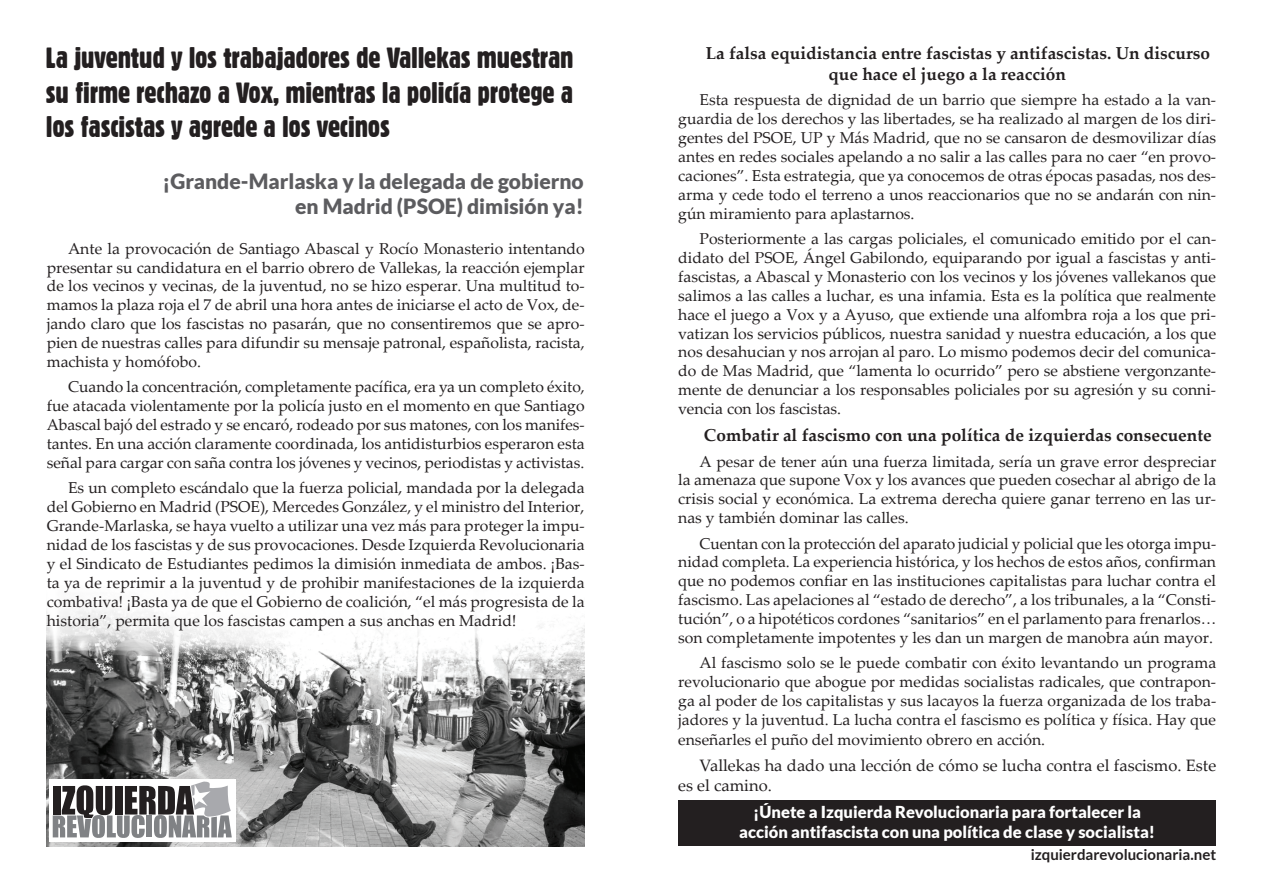
<style>
.page{position:relative;width:1263px;height:893px;background:#fff}
.page>*{position:absolute;margin:0;border:0;box-sizing:border-box;transform-origin:0 0}
.t1{font:28.5px/34.2px "Gothic 821 Condensed BT";letter-spacing:-.01em;color:#231f20;text-align:justify;scale:1.05 1}
.t2{font:900 21px/25.2px "Lato";color:#5c5c5f;text-align:right}
.t3{font:700 17.25px/20.7px "Palatino Linotype";color:#231f20}
.t4{font:900 16.5px/19.8px "Lato";color:#fff;text-align:center}
.t5{font:16.5px/19.8px "Palatino Linotype";color:#231f20}
.t6{font:15.75px/18.9px "Palatino Linotype";color:#231f20;text-align:justify}
.t7{font:700 15px "Lato";color:#231f20}
</style>
<div class="page">
<img style="left:47px;top:608px;width:538px;height:238px">
<div style="left:678px;top:801px;width:538px;height:45px;background:#231f20"></div>
<div style="left:50px;top:779px;width:186px;height:63px;background:#fff"></div>
<svg style="left:53px;top:781px;width:179px;height:57px"></svg>
<h1 class="t1" style="left:46px;top:41px;width:504px">La juventud y los trabajadores de Vallekas muestran su firme rechazo a Vox, mientras la policía protege a los fascistas y agrede a los vecinos</h1>
<h2 class="t2" style="left:162px;top:168px;width:423px">¡Grande-Marlaska y la delegada de gobierno en Madrid (PSOE) dimisión ya!</h2>
<p class="t6" style="left:47px;top:238px;width:540px;text-indent:21px">Ante la provocación de Santiago Abascal y Rocío Monasterio intentando presentar su candidatura en el barrio obrero de Vallekas, la reacción ejemplar de los vecinos y vecinas, de la juventud, no se hizo esperar. Una multitud to&shy;mamos la plaza roja el 7 de abril una hora antes de iniciarse el acto de Vox, de&shy;jando claro que los fascistas no pasarán, que no consentiremos que se apro&shy;pien de nuestras calles para difundir su mensaje patronal, españolista, racista, machista y homófobo.</p>
<p class="t6" style="left:47px;top:377px;width:539px;text-indent:21px">Cuando la concentración, completamente pacífica, era ya un completo éxito, fue atacada violentamente por la policía justo en el momento en que Santiago Abascal bajó del estrado y se encaró, rodeado por sus matones, con los manifes&shy;tantes. En una acción claramente coordinada, los antidisturbios esperaron esta señal para cargar con saña contra los jóvenes y vecinos, periodistas y activistas.</p>
<p class="t6" style="left:47px;top:478px;width:539px;text-indent:21px">Es un completo escándalo que la fuerza policial, mandada por la delegada del Gobierno en Madrid (PSOE), Mercedes González, y el ministro del Interior, Grande-Marlaska, se haya vuelto a utilizar una vez más para proteger la impu&shy;nidad de los fascistas y de sus provocaciones. Desde Izquierda Revolucionaria y el Sindicato de Estudiantes pedimos la dimisión inmediata de ambos. ¡Bas&shy;ta ya de reprimir a la juventud y de prohibir manifestaciones de la izquierda combativa! ¡Basta ya de que el Gobierno de coalición, “el más progresista de la historia”, permita que los fascistas campen a sus anchas en Madrid!</p>
<p class="t3" style="left:828px;top:43px;width:383px;text-indent:-123px">La falsa equidistancia entre fascistas y antifascistas. Un discurso que hace el juego a la reacción</p>
<p class="t6" style="left:678px;top:90px;width:539px;text-indent:21px">Esta respuesta de dignidad de un barrio que siempre ha estado a la van&shy;guardia de los derechos y las libertades, se ha realizado al margen de los diri&shy;gentes del PSOE, UP y Más Madrid, que no se cansaron de desmovilizar días antes en redes sociales apelando a no salir a las calles para no caer “en provo&shy;caciones”. Esta estrategia, que ya conocemos de otras épocas pasadas, nos des&shy;arma y cede todo el terreno a unos reaccionarios que no se andarán con nin&shy;gún miramiento para aplastarnos.</p>
<p class="t6" style="left:678px;top:229px;width:539px;text-indent:21px">Posteriormente a las cargas policiales, el comunicado emitido por el can&shy;didato del PSOE, Ángel Gabilondo, equiparando por igual a fascistas y anti&shy;fascistas, a Abascal y Monasterio con los vecinos y los jóvenes vallekanos que salimos a las calles a luchar, es una infamia. Esta es la política que realmente hace el juego a Vox y a Ayuso, que extiende una alfombra roja a los que pri&shy;vatizan los servicios públicos, nuestra sanidad y nuestra educación, a los que nos desahucian y nos arrojan al paro. Lo mismo podemos decir del comunica&shy;do de Mas Madrid, que “lamenta lo ocurrido” pero se abstiene vergonzante&shy;mente de denunciar a los responsables policiales por su agresión y su conni&shy;vencia con los fascistas.</p>
<p class="t3" style="left:704px;top:424px;width:509px">Combatir al fascismo con una política de izquierdas consecuente</p>
<p class="t6" style="left:678px;top:451px;width:539px;text-indent:21px">A pesar de tener aún una fuerza limitada, sería un grave error despreciar la amenaza que supone Vox y los avances que pueden cosechar al abrigo de la crisis social y económica. La extrema derecha quiere ganar terreno en las ur&shy;nas y también dominar las calles.</p>
<p class="t6" style="left:678px;top:533px;width:540px;text-indent:21px">Cuentan con la protección del aparato judicial y policial que les otorga impu&shy;nidad completa. La experiencia histórica, y los hechos de estos años, confirman que no podemos confiar en las instituciones capitalistas para luchar contra el fascismo. Las apelaciones al “estado de derecho”, a los tribunales, a la “Consti&shy;tución”, o a hipotéticos cordones “sanitarios” en el parlamento para frenarlos… son completamente impotentes y les dan un margen de manobra aún mayor.</p>
<p class="t6" style="left:678px;top:653px;width:539px;text-indent:21px">Al fascismo solo se le puede combatir con éxito levantando un programa revolucionario que abogue por medidas socialistas radicales, que contrapon&shy;ga al poder de los capitalistas y sus lacayos la fuerza organizada de los traba&shy;jadores y la juventud. La lucha contra el fascismo es política y física. Hay que enseñarles el puño del movimiento obrero en acción.</p>
<p class="t5" style="left:678px;top:755px;width:539px;text-indent:21px">Vallekas ha dado una lección de cómo se lucha contra el fascismo. Este es el camino.</p>
<p class="t4" style="left:739px;top:801px;width:417px">¡Únete a Izquierda Revolucionaria para fortalecer la acción antifascista con una política de clase y socialista!</p>
<p class="t7" style="left:1031px;top:846px;width:187px">izquierdarevolucionaria.net</p>
</div>
